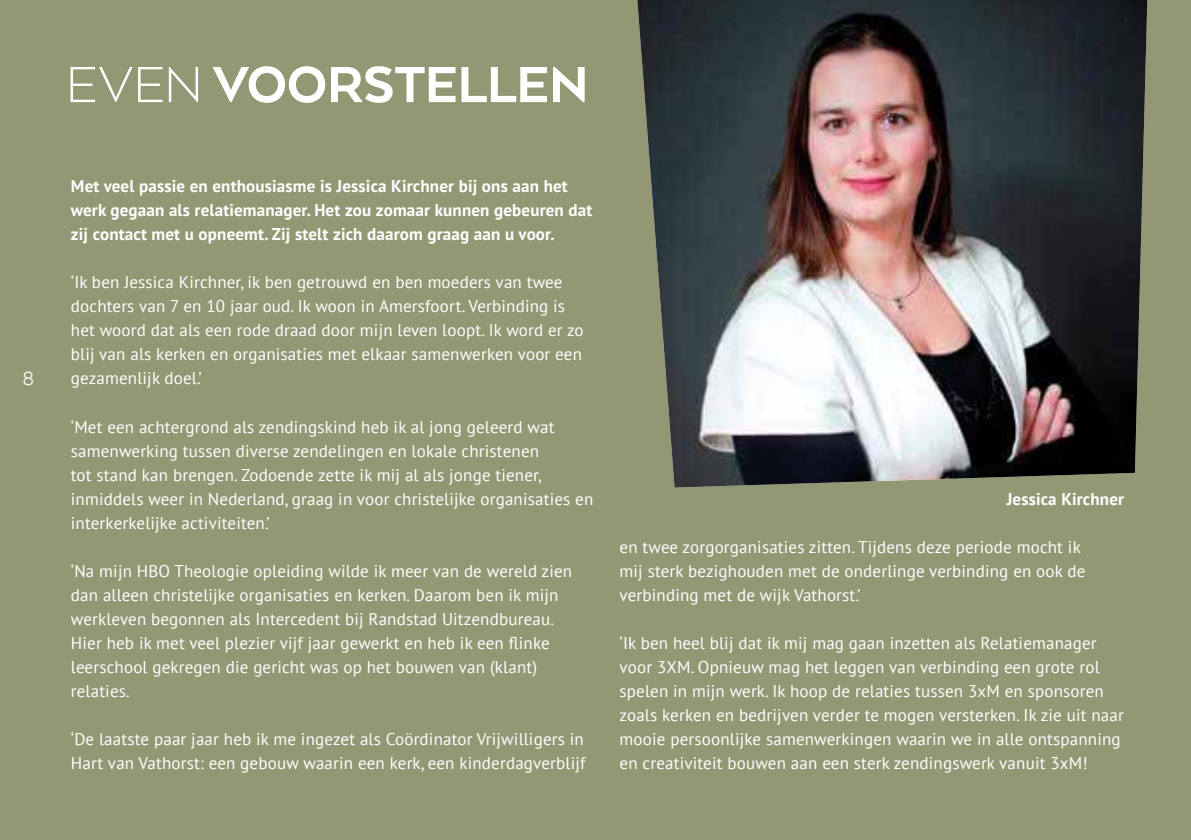
<style>
.page{position:relative;width:1191px;height:840px;background:#fff}
.page>*{position:absolute;margin:0;border:0;box-sizing:border-box;transform-origin:0 0}
.t1{font:800 58.6px "Arquitecta";letter-spacing:-.01em;color:#fff}
.t2{font:22px "Arquitecta";color:#fff}
.t3{font:17px/24px "PT Sans";letter-spacing:.01em;color:#fff}
.t4{font:700 17px/24px "PT Sans";letter-spacing:.01em;color:#fff}
.s1{font-weight:300}
</style>
<div class="page">
<div style="left:0;top:0;width:1191px;height:839px;background:#949774"></div>
<img style="left:637px;top:0;width:510px;height:487px">
<p class="t2" style="left:22px;top:365px;width:13px">8</p>
<h1 class="t1" style="left:65px;top:48px;width:525px"><span class="s1">EVEN</span> VOORSTELLEN</h1>
<p class="t4" style="left:71px;top:174px;width:523px">Met veel passie en enthousiasme is Jessica Kirchner bij ons aan het werk gegaan als relatiemanager. Het zou zomaar kunnen gebeuren dat zij contact met u opneemt. Zij stelt zich daarom graag aan u voor.</p>
<p class="t3" style="left:71px;top:270px;width:514px">‘Ik ben Jessica Kirchner, ik ben getrouwd en ben moeders van twee dochters van 7 en 10 jaar oud. Ik woon in Amersfoort. Verbinding is het woord dat als een rode draad door mijn leven loopt. Ik word er zo blij van als kerken en organisaties met elkaar samenwerken voor een gezamenlijk doel.’</p>
<p class="t3" style="left:71px;top:414px;width:524px">‘Met een achtergrond als zendingskind heb ik al jong geleerd wat samenwerking tussen diverse zendelingen en lokale christenen<br>tot stand kan brengen. Zodoende zette ik mij al als jonge tiener, inmiddels weer in Nederland, graag in voor christelijke organisaties en interkerkelijke activiteiten.’</p>
<p class="t3" style="left:71px;top:558px;width:503px">‘Na mijn HBO Theologie opleiding wilde ik meer van de wereld zien dan alleen christelijke organisaties en kerken. Daarom ben ik mijn werkleven begonnen als Intercedent bij Randstad Uitzendbureau.<br>Hier heb ik met veel plezier vijf jaar gewerkt en heb ik een flinke leerschool gekregen die gericht was op het bouwen van (klant) relaties.</p>
<p class="t3" style="left:71px;top:726px;width:516px">‘De laatste paar jaar heb ik me ingezet als Coördinator Vrijwilligers in<br>Hart van Vathorst: een gebouw waarin een kerk, een kinderdagverblijf</p>
<p class="t4" style="left:1006px;top:486px;width:119px">Jessica Kirchner</p>
<p class="t3" style="left:619px;top:534px;width:467px">en twee zorgorganisaties zitten. Tijdens deze periode mocht ik mij sterk bezighouden met de onderlinge verbinding en ook de verbinding met de wijk Vathorst.’</p>
<p class="t3" style="left:619px;top:630px;width:506px">‘Ik ben heel blij dat ik mij mag gaan inzetten als Relatiemanager voor 3XM. Opnieuw mag het leggen van verbinding een grote rol spelen in mijn werk. Ik hoop de relaties tussen 3xM en sponsoren zoals kerken en bedrijven verder te mogen versterken. Ik zie uit naar mooie persoonlijke samenwerkingen waarin we in alle ontspanning en creativiteit bouwen aan een sterk zendingswerk vanuit 3xM!</p>
</div>
